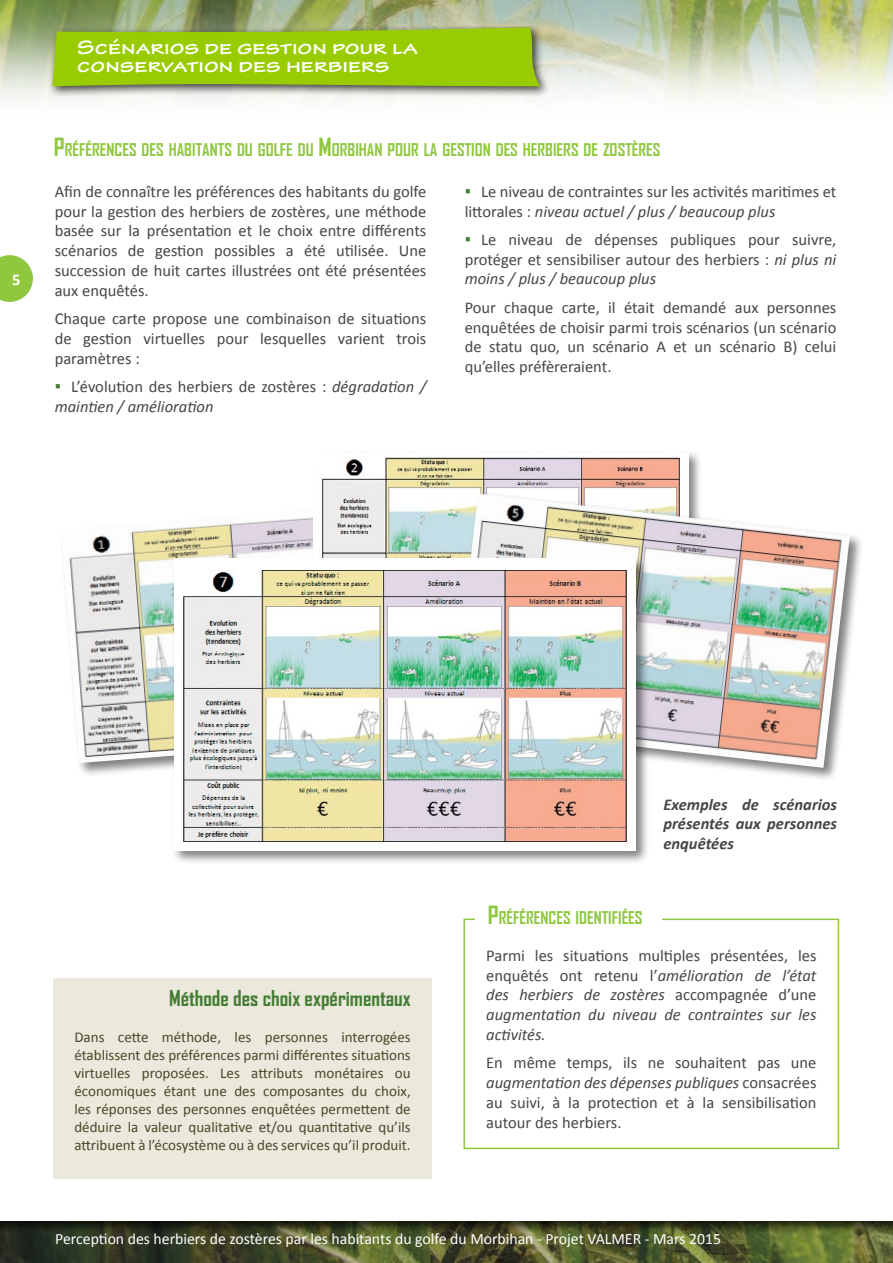
<style>
.page{position:relative;width:893px;height:1263px;background:#fff}
.page>*{position:absolute;margin:0;border:0;box-sizing:border-box;transform-origin:0 0}
.t1{font:700 expanded 21px/18px "Tekton Pro";color:#fff}
.t2{font:700 21px "Agency FB";color:#447c35}
.t3{font:700 16.8px "Agency FB";color:#8fc73e}
.t4{font:16.5px/19.8px "Calibri";color:#464547;text-align:justify}
.t5{font:italic 16.5px/19.8px "Calibri";color:#464547;text-align:justify}
.t6{font:italic 700 16.5px/19.8px "Calibri";color:#464547;text-align:justify}
.t7{font:700 16.5px "Calibri";color:#fff}
.t8{font:15.75px "Calibri";color:#fff}
.t9{font:15px/18px "Calibri";color:#4b462a;text-align:justify}
.s1{font-size:24px}
.s2{font-size:18px;color:#447c35}
.s3{font-style:italic}
.s4{font-style:normal}
</style>
<div class="page">
<img style="left:0;top:1235px;width:893px;height:28px">
<svg style="left:0;top:0;width:893px;height:101px;background:#c1cba9"></svg>
<div style="left:0;top:1090px;width:893px;height:145px;background:#000;opacity:.75"></div>
<div style="left:0;top:1093px;width:893px;height:127px;background:#fff"></div>
<div style="left:0;top:1015px;width:893px;height:126px;background:#fff"></div>
<svg style="left:0;top:255px;width:33px;height:47px;background:#a1d05e"></svg>
<div style="left:47px;top:26px;width:504px;height:70px;background:#000;opacity:.75"></div>
<svg style="left:52px;top:28px;width:488px;height:58px;background:#97c709"></svg>
<div style="left:53px;top:978px;width:379px;height:201px;background:#ebe9db"></div>
<div style="left:59px;top:499px;width:407px;height:278px;background:#000;opacity:.5"></div>
<img style="left:61px;top:501px;width:250px;height:262px">
<div style="left:311px;top:449px;width:392px;height:247px;background:#000;opacity:.5"></div>
<img style="left:314px;top:452px;width:374px;height:104px">
<div style="left:450px;top:492px;width:414px;height:290px;background:#000;opacity:.5"></div>
<img style="left:452px;top:494px;width:398px;height:274px">
<div style="left:172px;top:556px;width:478px;height:309px;background:#000;opacity:.5"></div>
<img style="left:174px;top:559px;width:462px;height:292px">
<div style="left:463px;top:918px;width:376px;height:231px;border:2px solid #8fc73e"></div>
<div style="left:475px;top:906px;width:186px;height:31px;background:#fff"></div>
<p class="t7" style="left:12px;top:269px;width:10px">5</p>
<p class="t1" style="left:77px;top:39px;width:342px">Scénarios de gestion pour la conservation des herbiers</p>
<p class="t3" style="left:54px;top:139px;width:608px"><span class="s1">P</span>RÉFÉRENCES DES HABITANTS DU GOLFE DU <span class="s1">M</span>ORBIHAN POUR LA GESTION DES HERBIERS DE ZOSTÈRES</p>
<p class="t4" style="left:55px;top:181px;width:373px">Afin de connaître les préférences des habitants du golfe pour la gestion des herbiers de zostères, une méthode basée sur la présentation et le choix entre différents scénarios de gestion possibles a été utilisée. Une succession de huit cartes illustrées ont été présentées aux enquêtés.</p>
<p class="t4" style="left:55px;top:309px;width:373px">Chaque carte propose une combinaison de situations de gestion virtuelles pour lesquelles varient trois paramètres :</p>
<p class="t4" style="left:55px;top:377px;width:373px"><span class="s2">▪</span> L’évolution des herbiers de zostères : <span class="s3">dégradation / maintien / amélioration</span></p>
<p class="t4" style="left:465px;top:181px;width:373px"><span class="s2">▪</span> Le niveau de contraintes sur les activités maritimes et littorales : <span class="s3">niveau actuel / plus / beaucoup plus</span></p>
<p class="t4" style="left:465px;top:230px;width:373px"><span class="s2">▪</span> Le niveau de dépenses publiques pour suivre, protéger et sensibiliser autour des herbiers : <span class="s3">ni plus ni moins / plus / beaucoup plus</span></p>
<p class="t4" style="left:465px;top:297px;width:373px">Pour chaque carte, il était demandé aux personnes enquêtées de choisir parmi trois scénarios (un scénario de statu quo, un scénario A et un scénario B) celui qu’elles préfèreraient.</p>
<p class="t2" style="left:169px;top:985px;width:243px">Méthode des choix expérimentaux</p>
<p class="t9" style="left:74px;top:1028px;width:338px">Dans cette méthode, les personnes interrogées établissent des préférences parmi différentes situations virtuelles proposées. Les attributs monétaires ou économiques étant une des composantes du choix, les réponses des personnes enquêtées permettent de déduire la valeur qualitative et/ou quantitative qu’ils attribuent à l’écosystème ou à des services qu’il produit.</p>
<p class="t6" style="left:663px;top:794px;width:175px">Exemples de scénarios présentés aux personnes enquêtées</p>
<p class="t3" style="left:488px;top:908px;width:156px"><span class="s1">P</span>RÉFÉRENCES IDENTIFIÉES</p>
<p class="t5" style="left:486px;top:945px;width:332px"><span class="s4">Parmi les situations multiples présentées, les enquêtés ont retenu l’</span>amélioration de l’état des herbiers de zostères <span class="s4">accompagnée d’une </span>augmentation du niveau de contraintes sur les activités.</p>
<p class="t4" style="left:486px;top:1053px;width:332px">En même temps, ils ne souhaitent pas une <span class="s3">augmentation des dépenses publiques</span> consacrées au suivi, à la protection et à la sensibilisation autour des herbiers.</p>
<p class="t8" style="left:55px;top:1229px;width:667px">Perception des herbiers de zostères par les habitants du golfe du Morbihan - Projet VALMER - Mars 2015</p>
</div>
